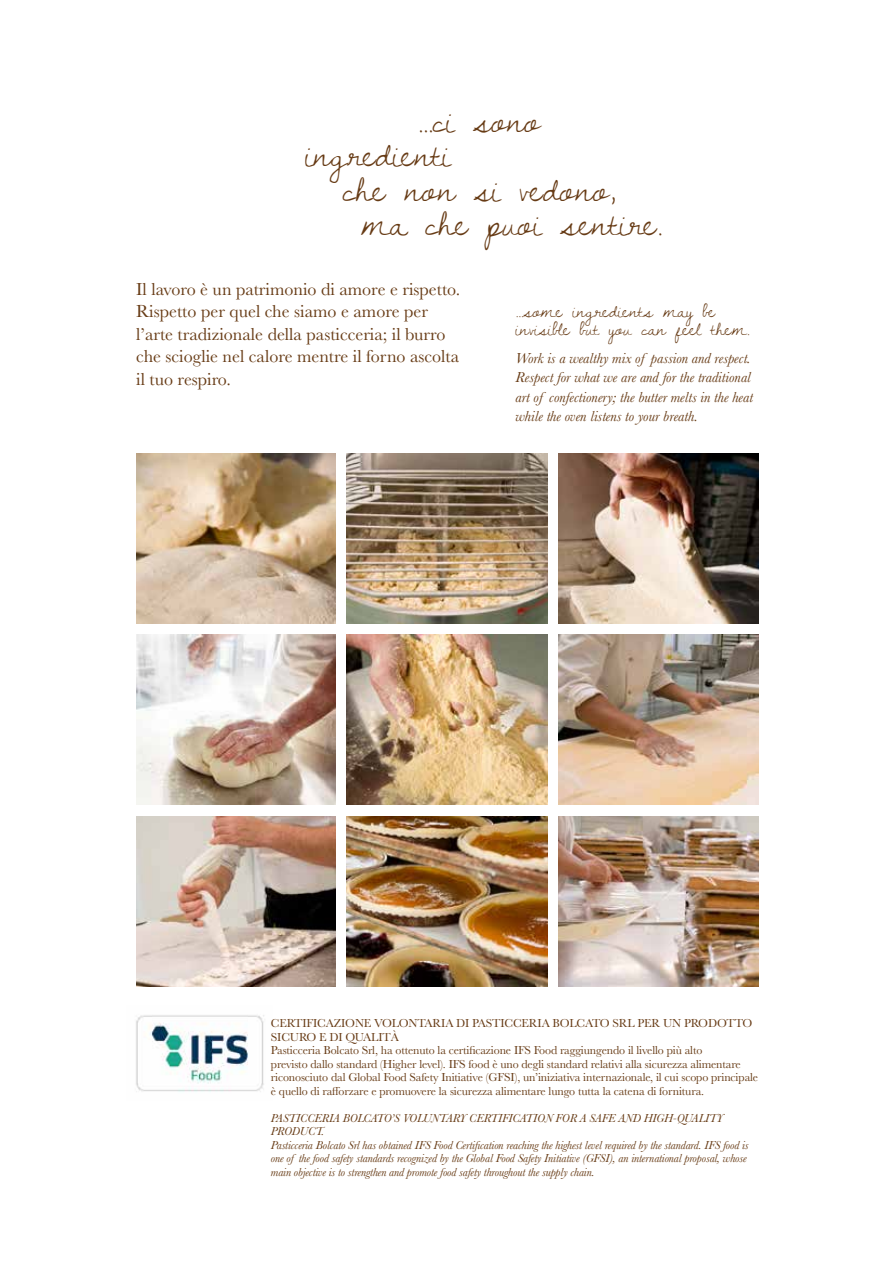
<style>
.page{position:relative;width:893px;height:1263px;background:#fff}
.page>*{position:absolute;margin:0;border:0;box-sizing:border-box;transform-origin:0 0}
.t1{font:37.5px/34.5px "Dawningofa New Day";color:#673b15}
.t2{font:19.5px/18px "Dawningofa New Day";color:#673b15}
.t3{font:18px/22.5px "Baskerville";color:#673b15}
.t4{font:italic 15px/19.5px "Baskerville";color:#673b15}
.t5{font:12px/13.5px "Baskerville";letter-spacing:-.01em;color:#673b15}
.t6{font:italic 12px/13.5px "Baskerville";letter-spacing:-.01em;color:#673b15}
</style>
<div class="page">
<img style="left:136px;top:1015px;width:128px;height:77px">
<img style="left:136px;top:453px;width:199px;height:170px">
<img style="left:136px;top:635px;width:199px;height:170px">
<img style="left:136px;top:816px;width:199px;height:170px">
<img style="left:347px;top:453px;width:200px;height:170px">
<img style="left:558px;top:453px;width:201px;height:170px">
<img style="left:347px;top:635px;width:200px;height:170px">
<img style="left:558px;top:635px;width:201px;height:170px">
<img style="left:347px;top:816px;width:200px;height:170px">
<img style="left:558px;top:816px;width:201px;height:170px">
<h1 class="t1" style="left:305px;top:102px;width:237px;text-indent:112px">...ci sono ingredienti</h1>
<h1 class="t1" style="left:361px;top:171px;width:302px;text-indent:-19px">che non si vedono, ma che puoi sentire.</h1>
<h3 class="t3" style="left:136px;top:278px;width:326px">Il lavoro è un patrimonio di amore e rispetto.<br>Rispetto per quel che siamo e amore per l’arte tradizionale della pasticceria; il burro che scioglie nel calore mentre il forno ascolta il tuo respiro.</h3>
<h2 class="t2" style="left:516px;top:301px;width:235px">...some ingredients may be invisible but you can feel them.</h2>
<p class="t4" style="left:516px;top:348px;width:239px">Work is a wealthy mix of passion and respect.<br>Respect for what we are and for the traditional art of confectionery; the butter melts in the heat while the oven listens to your breath.</p>
<p class="t5" style="left:271px;top:1017px;width:489px">CERTIFICAZIONE VOLONTARIA DI PASTICCERIA BOLCATO SRL PER UN PRODOTTO SICURO E DI QUALITÀ<br>Pasticceria Bolcato Srl, ha ottenuto la certificazione IFS Food raggiungendo il livello più alto<br>previsto dallo standard (Higher level). IFS food è uno degli standard relativi alla sicurezza alimentare riconosciuto dal Global Food Safety Initiative (GFSI), un’iniziativa internazionale, il cui scopo principale è quello di rafforzare e promuovere la sicurezza alimentare lungo tutta la catena di fornitura.</p>
<p class="t6" style="left:271px;top:1111px;width:479px">PASTICCERIA BOLCATO’S VOLUNTARY CERTIFICATION FOR A SAFE AND HIGH-QUALITY PRODUCT.<br>Pasticceria Bolcato Srl has obtained IFS Food Certification reaching the highest level required by the standard. IFS food is one of the food safety standards recognized by the Global Food Safety Initiative (GFSI), an international proposal, whose main objective is to strengthen and promote food safety throughout the supply chain.</p>
</div>
